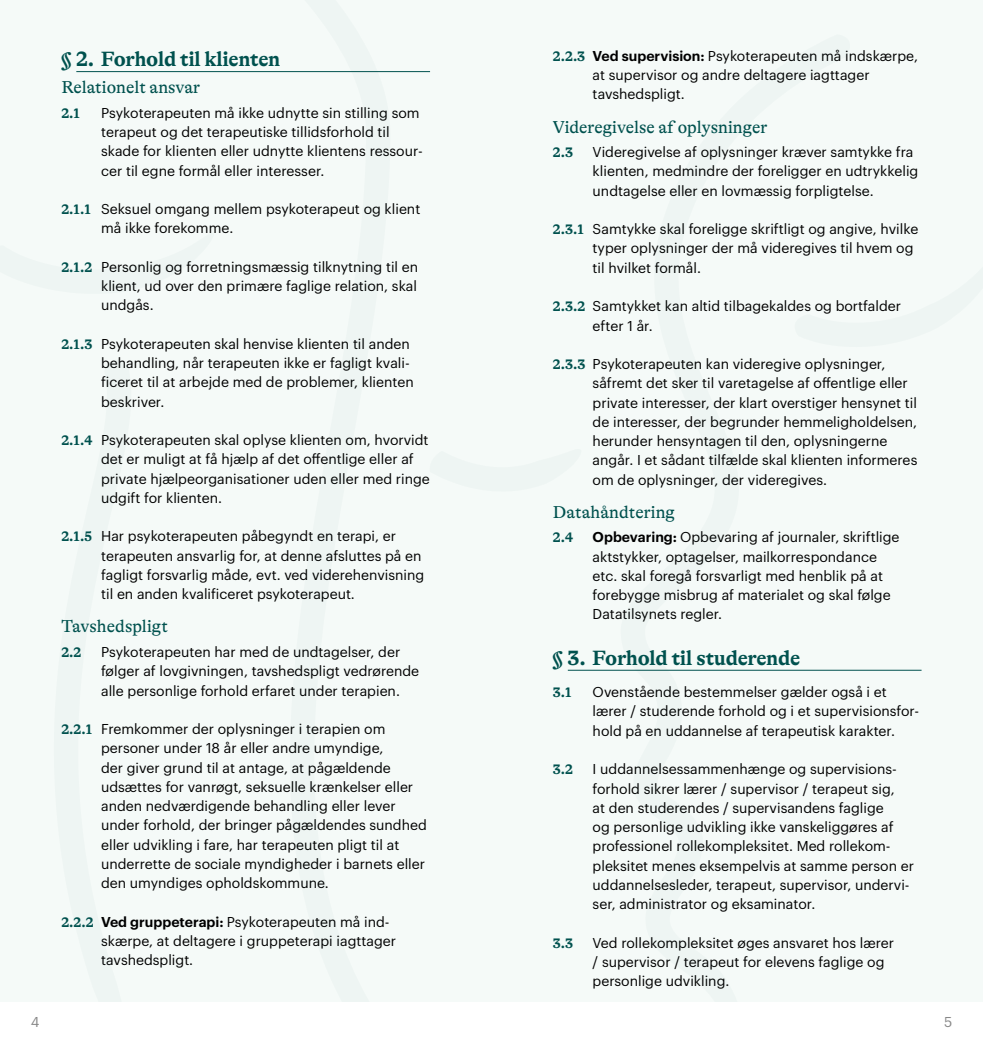
<style>
.page{position:relative;width:983px;height:1042px;background:#fff}
.page>*{position:absolute;margin:0;border:0;box-sizing:border-box;transform-origin:0 0}
.t1{font:700 21px "GT Alpina";color:#00514e}
.t2{font:17.5px "GT Alpina";color:#00514e}
.t3{font:14px/19.2px "Graphik";color:#000}
.t4{font:700 14px "GT Alpina";color:#00514e}
.t5{font:14px "Graphik";color:#878787}
.s1{font-family:"GT Alpina";font-weight:700;color:#00514e}
.s2{font-weight:600}
</style>
<div class="page">
<div style="left:0;top:0;width:982px;height:1042px;background:#f5faf8"></div>
<hr style="left:76px;top:71px;width:354px;height:1px;background:#00514e">
<hr style="left:567px;top:670px;width:354px;height:1px;background:#00514e">
<div style="left:0;top:1002px;width:982px;height:40px;background:#fff"></div>
<p class="t1" style="left:61px;top:47px;width:220px">§ 2. Forhold til klienten</p>
<p class="t2" style="left:61px;top:78px;width:140px">Relationelt ansvar</p>
<p class="t4" style="left:61px;top:105px;width:20px">2.1</p>
<p class="t3" style="left:101px;top:102px;width:323px">Psykoterapeuten må ikke udnytte sin stilling som terapeut og det terapeutiske tillidsforhold til skade for klienten eller udnytte klientens ressour&shy;cer til egne formål eller interesser.</p>
<p class="t3" style="left:101px;top:198px;width:320px;text-indent:-40px"><span class="s1">2.1.1</span> Seksuel omgang mellem psykoterapeut og klient må ikke forekomme.</p>
<p class="t3" style="left:101px;top:256px;width:318px;text-align:justify;text-indent:-40px"><span class="s1">2.1.2</span> Personlig og forretningsmæssig tilknytning til en klient, ud over den primære faglige relation, skal undgås.</p>
<p class="t3" style="left:101px;top:333px;width:314px;text-indent:-40px"><span class="s1">2.1.3</span> Psykoterapeuten skal henvise klienten til anden behandling, når terapeuten ikke er fagligt kvali&shy;ficeret til at arbejde med de problemer, klienten beskriver.</p>
<p class="t3" style="left:101px;top:429px;width:330px;text-indent:-40px"><span class="s1">2.1.4</span> Psykoterapeuten skal oplyse klienten om, hvorvidt det er muligt at få hjælp af det offentlige eller af private hjælpeorganisationer uden eller med ringe udgift for klienten.</p>
<p class="t3" style="left:101px;top:525px;width:324px;text-indent:-40px"><span class="s1">2.1.5</span> Har psykoterapeuten påbegyndt en terapi, er terapeuten ansvarlig for, at denne afsluttes på en fagligt forsvarlig måde, evt. ved viderehenvisning til en anden kvalificeret psykoterapeut.</p>
<p class="t2" style="left:61px;top:617px;width:108px">Tavshedspligt</p>
<p class="t4" style="left:61px;top:644px;width:22px">2.2</p>
<p class="t3" style="left:101px;top:641px;width:319px">Psykoterapeuten har med de undtagelser, der følger af lovgivningen, tavshedspligt vedrørende alle personlige forhold erfaret under terapien.</p>
<p class="t3" style="left:101px;top:718px;width:327px;text-indent:-40px"><span class="s1">2.2.1</span> Fremkommer der oplysninger i terapien om personer under 18 år eller andre umyndige,<br>der giver grund til at antage, at pågældende udsættes for vanrøgt, seksuelle krænkelser eller anden nedværdigende behandling eller lever under forhold, der bringer pågældendes sundhed eller udvikling i fare, har terapeuten pligt til at underrette de sociale myndigheder i barnets eller den umyndiges opholdskommune.</p>
<p class="t3" style="left:101px;top:910px;width:296px;text-indent:-40px"><span class="s1">2.2.2</span> <span class="s2">Ved gruppeterapi:</span> Psykoterapeuten må ind&shy;skærpe, at deltagere i gruppeterapi iagttager tavshedspligt.</p>
<p class="t3" style="left:592px;top:45px;width:327px;text-indent:-40px"><span class="s1">2.2.3</span> <span class="s2">Ved supervision:</span> Psykoterapeuten må indskærpe, at supervisor og andre deltagere iagttager tavshedspligt.</p>
<p class="t2" style="left:552px;top:117px;width:216px">Videregivelse af oplysninger</p>
<p class="t4" style="left:552px;top:145px;width:22px">2.3</p>
<p class="t3" style="left:592px;top:141px;width:327px">Videregivelse af oplysninger kræver samtykke fra klienten, medmindre der foreligger en udtrykkelig undtagelse eller en lovmæssig forpligtelse.</p>
<p class="t3" style="left:592px;top:218px;width:327px;text-indent:-40px"><span class="s1">2.3.1</span> Samtykke skal foreligge skriftligt og angive, hvilke typer oplysninger der må videregives til hvem og til hvilket formål.</p>
<p class="t3" style="left:592px;top:295px;width:310px;text-indent:-40px"><span class="s1">2.3.2</span> Samtykket kan altid tilbagekaldes og bortfalder efter 1 år.</p>
<p class="t3" style="left:592px;top:353px;width:326px;text-indent:-40px"><span class="s1">2.3.3</span> Psykoterapeuten kan videregive oplysninger, såfremt det sker til varetagelse af offentlige eller private interesser, der klart overstiger hensynet til de interesser, der begrunder hemmeligholdelsen, herunder hensyntagen til den, oplysningerne angår. I et sådant tilfælde skal klienten informeres om de oplysninger, der videregives.</p>
<p class="t2" style="left:552px;top:502px;width:124px">Datahåndtering</p>
<p class="t4" style="left:552px;top:530px;width:22px">2.4</p>
<p class="t3" style="left:592px;top:526px;width:308px"><span class="s2">Opbevaring:</span> Opbevaring af journaler, skriftlige aktstykker, optagelser, mailkorrespondance etc. skal foregå forsvarligt med henblik på at forebygge misbrug af materialet og skal følge Datatilsynets regler.</p>
<p class="t1" style="left:552px;top:646px;width:249px">§ 3. Forhold til studerende</p>
<p class="t4" style="left:552px;top:685px;width:20px">3.1</p>
<p class="t3" style="left:592px;top:681px;width:328px">Ovenstående bestemmelser gælder også i et lærer / studerende forhold og i et supervisionsfor&shy;hold på en uddannelse af terapeutisk karakter.</p>
<p class="t4" style="left:552px;top:762px;width:22px">3.2</p>
<p class="t3" style="left:592px;top:758px;width:323px">I uddannelsessammenhænge og supervisions&shy;forhold sikrer lærer / supervisor / terapeut sig,<br>at den studerendes / supervisandens faglige<br>og personlige udvikling ikke vanskeliggøres af professionel rollekompleksitet. Med rollekom&shy;pleksitet menes eksempelvis at samme person er uddannelsesleder, terapeut, supervisor, undervi&shy;ser, administrator og eksaminator.</p>
<p class="t4" style="left:552px;top:935px;width:22px">3.3</p>
<p class="t3" style="left:592px;top:931px;width:303px">Ved rollekompleksitet øges ansvaret hos lærer / supervisor / terapeut for elevens faglige og personlige udvikling.</p>
<p class="t5" style="left:31px;top:1011px;width:10px">4</p>
<p class="t5" style="left:943px;top:1011px;width:10px">5</p>
</div>
